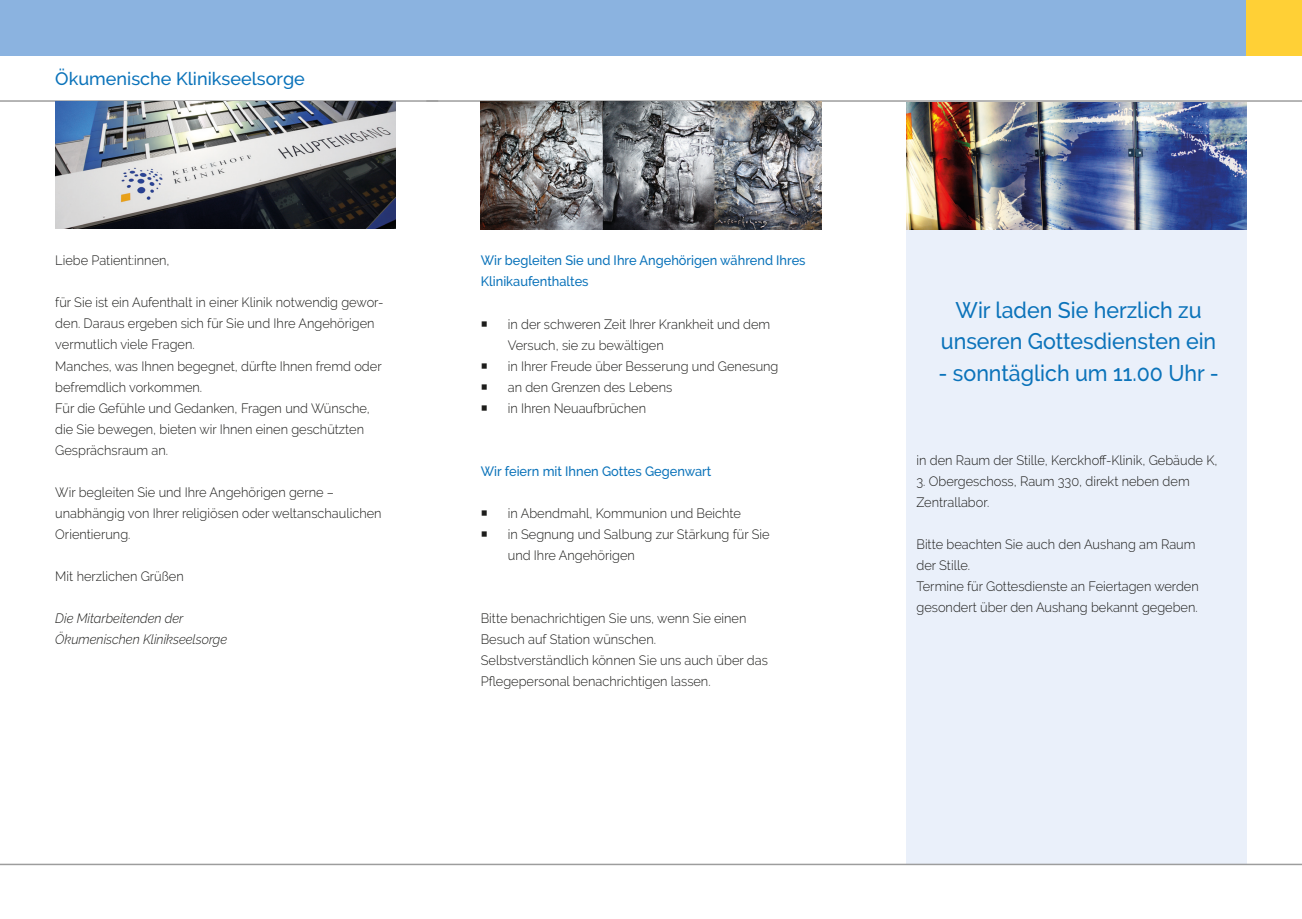
<style>
.page{position:relative;width:1302px;height:919px;background:#fff}
.page>*{position:absolute;margin:0;border:0;box-sizing:border-box;transform-origin:0 0}
.t1{font:500 22.5px/31.5px "Raleway";color:#0b73ba;text-align:center;scale:.95 1}
.t2{font:500 18px "Raleway";color:#0b73ba}
.t3{font:300 13.5px/21px "Raleway";color:#1d1d1b;scale:.95 1}
.t4{font:500 13.5px/21px "Raleway";color:#0b73ba;scale:.95 1}
.t5{font:italic 300 13.5px/21px "Raleway";color:#1d1d1b;scale:.95 1}
</style>
<div class="page">
<hr style="left:0;top:100px;width:438px;height:2px;background:#9d9d9d">
<div style="left:906px;top:204px;width:340px;height:659px;background:#eaf0fa"></div>
<hr style="left:426px;top:100px;width:875px;height:2px;background:#9d9d9d">
<img style="left:55px;top:101px;width:340px;height:127px">
<img style="left:480px;top:102px;width:341px;height:127px">
<img style="left:906px;top:102px;width:340px;height:128px">
<div style="left:0;top:0;width:1246px;height:55px;background:#8bb3e0"></div>
<div style="left:1246px;top:0;width:55px;height:55px;background:#ffd036"></div>
<hr style="left:0;top:863px;width:1301px;height:2px;background:#9d9d9d">
<h2 class="t2" style="left:55px;top:69px;width:251px">Ökumenische Klinikseelsorge</h2>
<p class="t3" style="left:55px;top:250px;width:122px">Liebe Patient:innen,</p>
<p class="t3" style="left:55px;top:292px;width:347px">für Sie ist ein Aufenthalt in einer Klinik notwendig gewor&shy;den. Daraus ergeben sich für Sie und Ihre Angehörigen vermutlich viele Fragen.<br>Manches, was Ihnen begegnet, dürfte Ihnen fremd oder befremdlich vorkommen.<br>Für die Gefühle und Gedanken, Fragen und Wünsche, die Sie bewegen, bieten wir Ihnen einen geschützten Gesprächsraum an.</p>
<p class="t3" style="left:55px;top:481px;width:345px">Wir begleiten Sie und Ihre Angehörigen gerne – unabhängig von Ihrer religiösen oder weltanschaulichen<br>Orientierung.</p>
<p class="t3" style="left:55px;top:565px;width:137px">Mit herzlichen Grüßen</p>
<p class="t5" style="left:55px;top:607px;width:182px">Die Mitarbeitenden der<br>Ökumenischen Klinikseelsorge</p>
<p class="t4" style="left:480px;top:250px;width:343px">Wir begleiten Sie und Ihre Angehörigen während Ihres<br>Klinikaufenthaltes</p>
<p class="t3" style="left:507px;top:313px;width:286px">in der schweren Zeit Ihrer Krankheit und dem<br>Versuch, sie zu bewältigen<br>in Ihrer Freude über Besserung und Genesung an den Grenzen des Lebens<br>in Ihren Neuaufbrüchen</p>
<p class="t4" style="left:480px;top:460px;width:244px">Wir feiern mit Ihnen Gottes Gegenwart</p>
<p class="t3" style="left:507px;top:502px;width:277px">in Abendmahl, Kommunion und Beichte<br>in Segnung und Salbung zur Stärkung für Sie und Ihre Angehörigen</p>
<p class="t3" style="left:480px;top:607px;width:303px">Bitte benachrichtigen Sie uns, wenn Sie einen Besuch auf Station wünschen.<br>Selbstverständlich können Sie uns auch über das Pflegepersonal benachrichtigen lassen.</p>
<h1 class="t1" style="left:940px;top:294px;width:291px">Wir laden Sie herzlich zu unseren Gottesdiensten ein</h1>
<h1 class="t1" style="left:938px;top:357px;width:296px">- sonntäglich um 11.00 Uhr -</h1>
<p class="t3" style="left:916px;top:449px;width:318px">in den Raum der Stille, Kerckhoff-Klinik, Gebäude K,</p>
<p class="t3" style="left:916px;top:470px;width:289px">3. Obergeschoss, Raum 330, direkt neben dem<br>Zentrallabor.</p>
<p class="t3" style="left:916px;top:533px;width:298px">Bitte beachten Sie auch den Aushang am Raum der Stille.<br>Termine für Gottesdienste an Feiertagen werden gesondert über den Aushang bekannt gegeben.</p>
</div>
